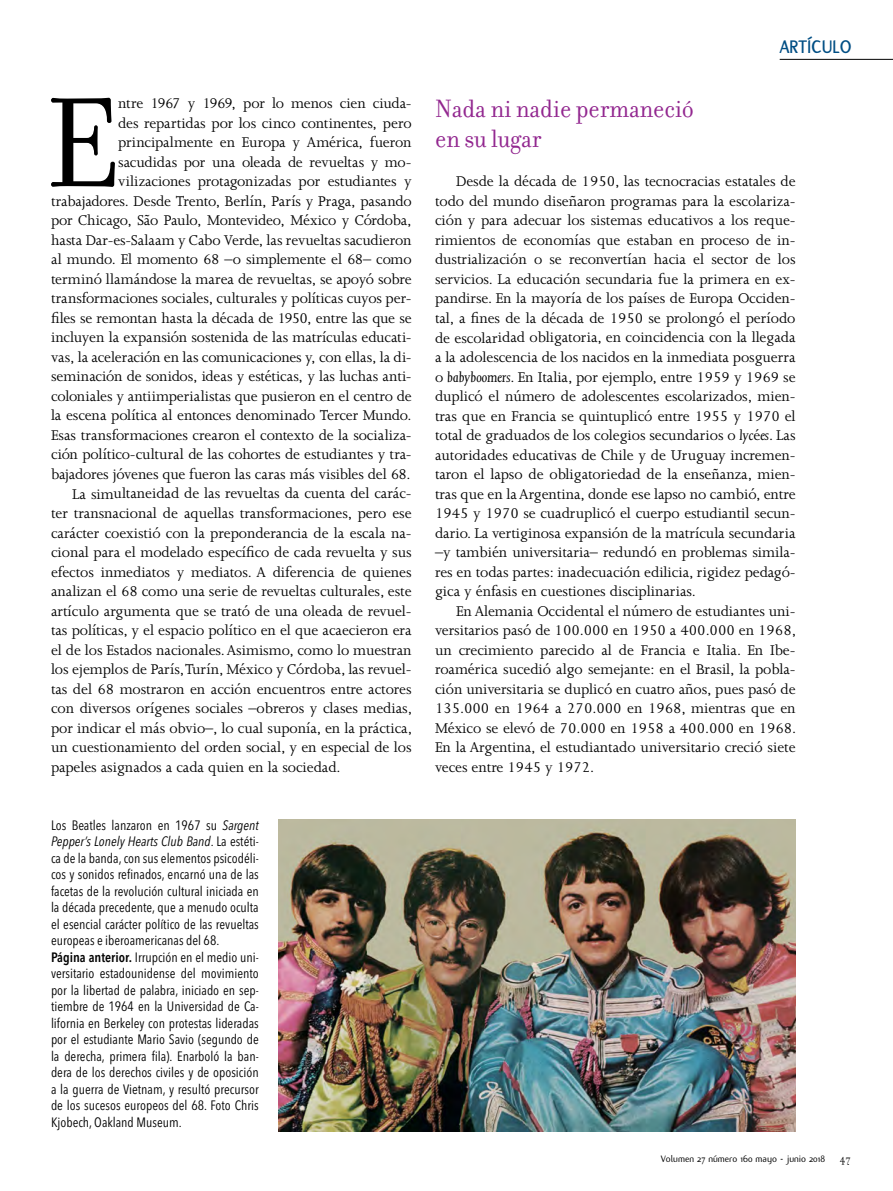
<style>
.page{position:relative;width:893px;height:1191px;background:#fff}
.page>*{position:absolute;margin:0;border:0;box-sizing:border-box;transform-origin:0 0}
.t1{font:137.1px "Filosofia";color:#000}
.t2{font:27px/30px "Filosofia";letter-spacing:-.005em;color:#92278f;scale:.95 1}
.t3{font:700 19.5px "Flux";letter-spacing:.01em;color:#004e84;scale:.95 1}
.t4{font:16.2px/19.5px "Joanna MT Std";letter-spacing:-.005em;color:#000;text-align:justify}
.t5{font:condensed 13.5px/16.5px "Avenir Next LT Pro";color:#000}
.t6{font:11.25px "Filosofia";color:#000}
.t7{font:10.2px "Flux";color:#000}
.s1{font-style:italic}
.s2{font-weight:600}
</style>
<div class="page">
<img style="left:279px;top:819px;width:517px;height:312px">
<hr style="left:780px;top:59px;width:113px;height:1px;background:#000">
<h1 class="t1" style="left:44px;top:68px;width:77px">E</h1>
<p class="t4" style="left:118px;top:94px;width:295px">ntre 1967 y 1969, por lo menos cien ciuda-</p>
<p class="t4" style="left:118px;top:113px;width:295px">des repartidas por los cinco continentes, pero</p>
<p class="t4" style="left:118px;top:133px;width:295px">principalmente en Europa y América, fueron</p>
<p class="t4" style="left:118px;top:152px;width:295px">sacudidas por una oleada de revueltas y mo-</p>
<p class="t4" style="left:118px;top:172px;width:295px">vilizaciones protagonizadas por estudiantes y</p>
<p class="t4" style="left:51px;top:191px;width:362px">trabajadores. Desde Trento, Berlín, París y Praga, pasando</p>
<p class="t4" style="left:51px;top:211px;width:362px">por Chicago, São Paulo, Montevideo, México y Córdoba,</p>
<p class="t4" style="left:51px;top:230px;width:362px">hasta Dar-es-Salaam y Cabo Verde, las revueltas sacudieron</p>
<p class="t4" style="left:51px;top:250px;width:362px">al mundo. El momento 68 –o simplemente el 68– como</p>
<p class="t4" style="left:51px;top:269px;width:362px">terminó llamándose la marea de revueltas, se apoyó sobre</p>
<p class="t4" style="left:51px;top:289px;width:362px">transformaciones sociales, culturales y políticas cuyos per-</p>
<p class="t4" style="left:51px;top:308px;width:362px">files se remontan hasta la década de 1950, entre las que se</p>
<p class="t4" style="left:51px;top:328px;width:362px">incluyen la expansión sostenida de las matrículas educati-</p>
<p class="t4" style="left:51px;top:347px;width:362px">vas, la aceleración en las comunicaciones y, con ellas, la di-</p>
<p class="t4" style="left:51px;top:367px;width:362px">seminación de sonidos, ideas y estéticas, y las luchas anti-</p>
<p class="t4" style="left:51px;top:386px;width:362px">coloniales y antiimperialistas que pusieron en el centro de</p>
<p class="t4" style="left:51px;top:406px;width:362px">la escena política al entonces denominado Tercer Mundo.</p>
<p class="t4" style="left:51px;top:425px;width:362px">Esas transformaciones crearon el contexto de la socializa-</p>
<p class="t4" style="left:51px;top:445px;width:362px">ción político-cultural de las cohortes de estudiantes y tra-</p>
<p class="t4" style="left:51px;top:464px;width:361px">bajadores jóvenes que fueron las caras más visibles del 68.</p>
<p class="t4" style="left:72px;top:484px;width:341px">La simultaneidad de las revueltas da cuenta del carác-</p>
<p class="t4" style="left:51px;top:503px;width:362px">ter transnacional de aquellas transformaciones, pero ese</p>
<p class="t4" style="left:51px;top:523px;width:362px">carácter coexistió con la preponderancia de la escala na-</p>
<p class="t4" style="left:51px;top:542px;width:362px">cional para el modelado específico de cada revuelta y sus</p>
<p class="t4" style="left:51px;top:562px;width:362px">efectos inmediatos y mediatos. A diferencia de quienes</p>
<p class="t4" style="left:51px;top:581px;width:362px">analizan el 68 como una serie de revueltas culturales, este</p>
<p class="t4" style="left:51px;top:601px;width:362px">artículo argumenta que se trató de una oleada de revuel-</p>
<p class="t4" style="left:51px;top:620px;width:362px">tas políticas, y el espacio político en el que acaecieron era</p>
<p class="t4" style="left:51px;top:640px;width:362px">el de los Estados nacionales. Asimismo, como lo muestran</p>
<p class="t4" style="left:51px;top:659px;width:362px">los ejemplos de París, Turín, México y Córdoba, las revuel-</p>
<p class="t4" style="left:51px;top:679px;width:362px">tas del 68 mostraron en acción encuentros entre actores</p>
<p class="t4" style="left:51px;top:698px;width:363px">con diversos orígenes sociales –obreros y clases medias,</p>
<p class="t4" style="left:51px;top:718px;width:363px">por indicar el más obvio–, lo cual suponía, en la práctica,</p>
<p class="t4" style="left:51px;top:737px;width:362px">un cuestionamiento del orden social, y en especial de los</p>
<p class="t4" style="left:51px;top:757px;width:291px">papeles asignados a cada quien en la sociedad.</p>
<p class="t5" style="left:51px;top:816px;width:209px">Los Beatles lanzaron en 1967 su <span class="s1">Sargent Pepper’s Lonely Hearts Club Band</span>. La estéti&shy;ca de la banda, con sus elementos psicodéli&shy;cos y sonidos refinados, encarnó una de las facetas de la revolución cultural iniciada en la década precedente, que a menudo oculta el esencial carácter político de las revueltas europeas e iberoamericanas del 68.<br><span class="s2">Página anterior.</span> Irrupción en el medio uni&shy;versitario estadounidense del movimiento por la libertad de palabra, iniciado en sep&shy;tiembre de 1964 en la Universidad de Ca&shy;lifornia en Berkeley con protestas lideradas por el estudiante Mario Savio (segundo de la derecha, primera fila). Enarboló la ban&shy;dera de los derechos civiles y de oposición a la guerra de Vietnam, y resultó precursor de los sucesos europeos del 68. Foto Chris Kjobech, Oakland Museum.</p>
<p class="t3" style="left:780px;top:36px;width:77px">ARTÍCULO</p>
<h2 class="t2" style="left:435px;top:94px;width:274px">Nada ni nadie permaneció en su lugar</h2>
<p class="t4" style="left:435px;top:172px;width:362px;text-indent:21px">Desde la década de 1950, las tecnocracias estatales de todo del mundo diseñaron programas para la escolariza&shy;ción y para adecuar los sistemas educativos a los reque&shy;rimientos de economías que estaban en proceso de in&shy;dustrialización o se reconvertían hacia el sector de los servicios. La educación secundaria fue la primera en ex&shy;pandirse. En la mayoría de los países de Europa Occiden&shy;tal, a fines de la década de 1950 se prolongó el período de escolaridad obligatoria, en coincidencia con la llegada a la adolescencia de los nacidos en la inmediata posguerra o <span class="s1">babyboomers</span>. En Italia, por ejemplo, entre 1959 y 1969 se duplicó el número de adolescentes escolarizados, mien&shy;tras que en Francia se quintuplicó entre 1955 y 1970 el total de graduados de los colegios secundarios o <span class="s1">lyc</span>é<span class="s1">es</span>. Las autoridades educativas de Chile y de Uruguay incremen&shy;taron el lapso de obligatoriedad de la enseñanza, mien&shy;tras que en la Argentina, donde ese lapso no cambió, entre 1945 y 1970 se cuadruplicó el cuerpo estudiantil secun&shy;dario. La vertiginosa expansión de la matrícula secundaria –y también universitaria– redundó en problemas simila&shy;res en todas partes: inadecuación edilicia, rigidez pedagó&shy;gica y énfasis en cuestiones disciplinarias.</p>
<p class="t4" style="left:435px;top:601px;width:363px;text-indent:21px">En Alemania Occidental el número de estudiantes uni&shy;versitarios pasó de 100.000 en 1950 a 400.000 en 1968, un crecimiento parecido al de Francia e Italia. En Ibe&shy;roamérica sucedió algo semejante: en el Brasil, la pobla&shy;ción universitaria se duplicó en cuatro años, pues pasó de 135.000 en 1964 a 270.000 en 1968, mientras que en México se elevó de 70.000 en 1958 a 400.000 en 1968.<br>En la Argentina, el estudiantado universitario creció siete veces entre 1945 y 1972.</p>
<p class="t7" style="left:661px;top:1153px;width:166px">Volumen 27 número 160 mayo - junio 2018</p>
<p class="t6" style="left:840px;top:1152px;width:12px">47</p>
</div>
